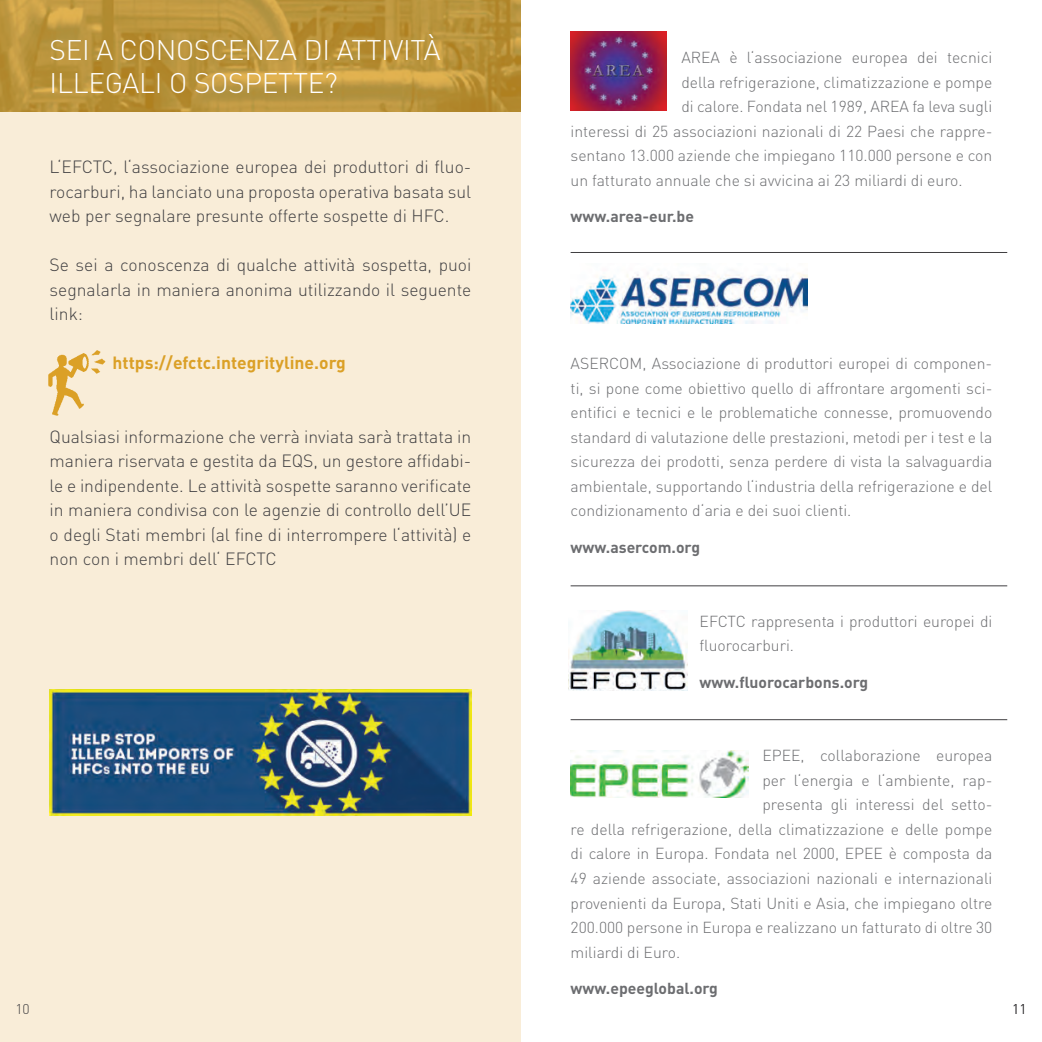
<style>
.page{position:relative;width:1042px;height:1042px;background:#fff}
.page>*{position:absolute;margin:0;border:0;box-sizing:border-box;transform-origin:0 0}
.t1{font:300 28px "DIN";color:#fff}
.t2{font:300 17.5px/24.5px "DIN";color:#414042;text-align:justify}
.t3{font:700 17.5px "DIN";color:#dba026}
.t4{font:300 15.75px/24.5px "DIN";color:#6c6d70}
.t5{font:700 15.75px "DIN";color:#6c6d70}
.t6{font:300 14px "DIN";color:#414042}
</style>
<div class="page">
<div style="left:0;top:0;width:521px;height:1042px;background:#f9edd8"></div>
<img style="left:570px;top:32px;width:96px;height:79px">
<img style="left:570px;top:750px;width:178px;height:47px">
<img style="left:568px;top:610px;width:120px;height:81px">
<img style="left:570px;top:272px;width:237px;height:51px">
<hr style="left:570px;top:585px;width:437px;height:1px;background:#414042">
<hr style="left:570px;top:719px;width:437px;height:1px;background:#414042">
<hr style="left:570px;top:252px;width:437px;height:1px;background:#414042">
<svg style="left:0;top:0;width:521px;height:111px;background:#bb943b"></svg>
<img style="left:48px;top:350px;width:58px;height:66px">
<img style="left:50px;top:689px;width:421px;height:126px">
<h1 class="t1" style="left:50px;top:32px;width:89px">Sei aconoscen</h1>
<h1 class="t1" style="left:265px;top:32px;width:86px">zadi attivit</h1>
<h1 class="t1" style="left:424px;top:32px;width:18px">à</h1>
<h1 class="t1" style="left:50px;top:66px;width:10px">illegali</h1>
<h1 class="t1" style="left:169px;top:66px;width:42px">o sospette</h1>
<h1 class="t1" style="left:324px;top:66px;width:15px">?</h1>
<p class="t2" style="left:50px;top:155px;width:423px">L‘EFCTC, l‘associazione europea dei produttori di fluo&shy;rocarburi, ha lanciato una proposta operativa basata sul web per segnalare presunte offerte sospette di HFC.</p>
<p class="t2" style="left:50px;top:253px;width:423px">Se sei a conoscenza di qualche attività sospetta, puoi segnalarla in maniera anonima utilizzando il seguente link:</p>
<p class="t3" style="left:113px;top:351px;width:235px">https://efctc.integrityline.org</p>
<p class="t2" style="left:50px;top:424px;width:423px">Qualsiasi informazione che verrà inviata sarà trattata in maniera riservata e gestita da EQS, un gestore affidabi&shy;le e indipendente. Le attività sospette saranno verificate in maniera condivisa con le agenzie di controllo dell’UE o degli Stati membri (al fine di interrompere l‘attività) e non con i membri dell‘ EFCTC</p>
<p class="t4" style="left:681px;top:45px;width:312px">AREA è l‘associazione europea dei tecnici</p>
<p class="t4" style="left:681px;top:69px;width:312px">della refrigerazione, climatizzazione e pompe</p>
<p class="t4" style="left:681px;top:94px;width:312px">di calore. Fondata nel 1989, AREA fa leva sugli</p>
<p class="t4" style="left:570px;top:118px;width:423px">interessi di 25 associazioni nazionali di 22 Paesi che rappre-</p>
<p class="t4" style="left:570px;top:143px;width:423px">sentano 13.000 aziende che impiegano 110.000 persone e con</p>
<p class="t4" style="left:570px;top:167px;width:394px">un fatturato annuale che si avvicina ai 23 miliardi di euro.</p>
<p class="t5" style="left:570px;top:206px;width:125px">www.area-eur.be</p>
<p class="t4" style="left:570px;top:351px;width:423px;text-align:justify">ASERCOM, Associazione di produttori europei di componen&shy;ti, si pone come obiettivo quello di affrontare argomenti sci&shy;entifici e tecnici e le problematiche connesse, promuovendo standard di valutazione delle prestazioni, metodi per i test e la sicurezza dei prodotti, senza perdere di vista la salvaguardia ambientale, supportando l‘industria della refrigerazione e del condizionamento d‘aria e dei suoi clienti.</p>
<p class="t5" style="left:570px;top:537px;width:131px">www.asercom.org</p>
<p class="t4" style="left:699px;top:608px;width:294px">EFCTC rappresenta i produttori europei di fluorocarburi.</p>
<p class="t5" style="left:699px;top:672px;width:170px">www.fluorocarbons.org</p>
<p class="t4" style="left:762px;top:743px;width:231px">EPEE, collaborazione europea</p>
<p class="t4" style="left:762px;top:768px;width:231px">per l‘energia e l‘ambiente, rap-</p>
<p class="t4" style="left:762px;top:792px;width:231px">presenta gli interessi del setto-</p>
<p class="t4" style="left:570px;top:817px;width:423px">re della refrigerazione, della climatizzazione e delle pompe</p>
<p class="t4" style="left:570px;top:841px;width:423px">di calore in Europa. Fondata nel 2000, EPEE è composta da</p>
<p class="t4" style="left:570px;top:866px;width:423px">49 aziende associate, associazioni nazionali e internazionali</p>
<p class="t4" style="left:570px;top:890px;width:423px">provenienti da Europa, Stati Uniti e Asia, che impiegano oltre</p>
<p class="t4" style="left:570px;top:915px;width:423px">200.000 persone in Europa e realizzano un fatturato di oltre 30</p>
<p class="t4" style="left:570px;top:939px;width:111px">miliardi di Euro.</p>
<p class="t5" style="left:570px;top:978px;width:149px">www.epeeglobal.org</p>
<p class="t6" style="left:15px;top:1000px;width:16px">10</p>
<p class="t6" style="left:1012px;top:1000px;width:16px">11</p>
</div>
